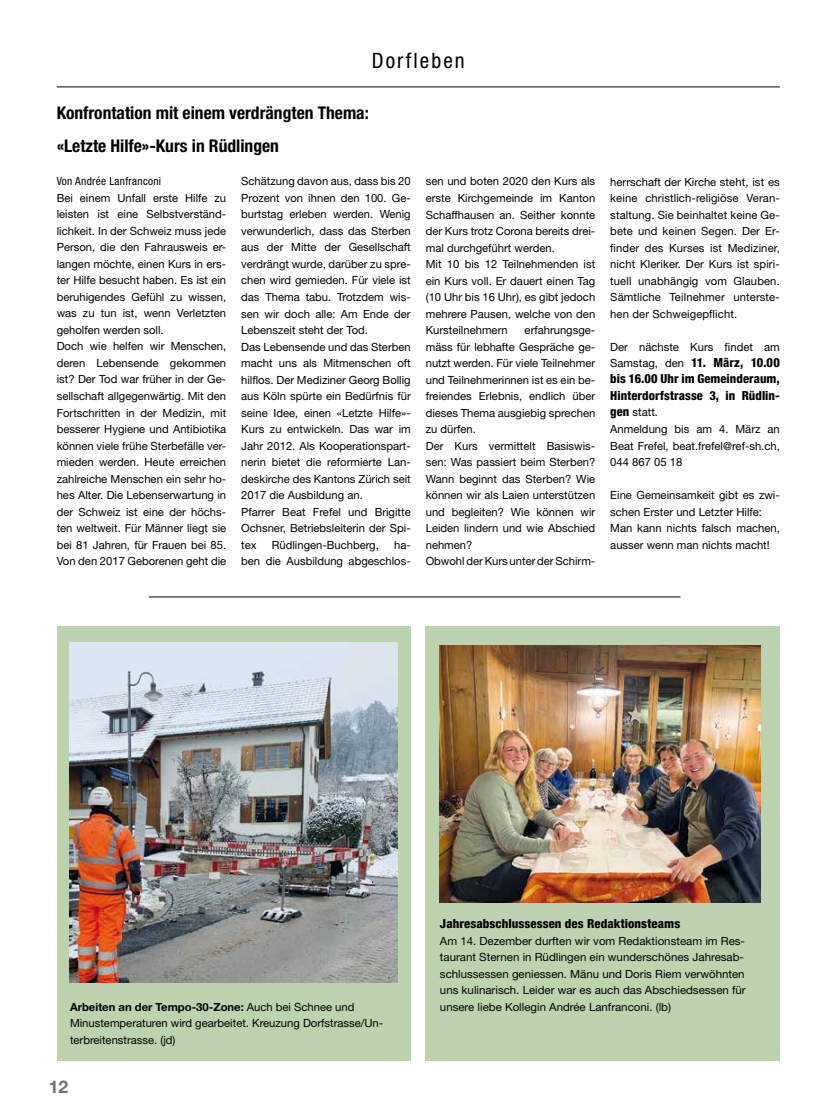
<style>
.page{position:relative;width:833px;height:1117px;background:#fff}
.page>*{position:absolute;margin:0;border:0;box-sizing:border-box;transform-origin:0 0}
.t1{font:condensed 21.25px "Helvetica Neue LT Pro";letter-spacing:.1em;color:#000}
.t2{font:700 condensed 17.5px/33px "Helvetica Neue LT Pro";color:#000}
.t3{font:700 17.5px "Helvetica Neue LT Pro";color:#707172}
.t4{font:800 condensed 12.5px/16.5px "Helvetica Neue LT Pro";letter-spacing:.005em;color:#000;text-align:justify}
.t5{font:11.25px/16.5px "Helvetica Neue LT Pro";color:#000}
.t6{font:condensed 11.25px "Helvetica Neue LT Pro";letter-spacing:.025em;color:#000}
.s1{font-weight:400;font-stretch:normal;font-size:11.25px}
.s2{font-weight:800;font-stretch:condensed;font-size:12.5px}
.s3{font-weight:700}
</style>
<div class="page">
<hr style="left:57px;top:87px;width:723px;height:1px;background:#000">
<div style="left:58px;top:625px;width:353px;height:434px;background:#bdd3af"></div>
<img style="left:69px;top:642px;width:329px;height:340px">
<hr style="left:149px;top:596px;width:531px;height:1px;background:#000">
<div style="left:425px;top:625px;width:355px;height:434px;background:#bdd3af"></div>
<img style="left:440px;top:645px;width:320px;height:257px">
<h1 class="t1" style="left:372px;top:48px;width:94px">Dorfleben</h1>
<h2 class="t2" style="left:57px;top:97px;width:314px">Konfrontation mit einem verdrängten Thema: «Letzte Hilfe»-Kurs in Rüdlingen</h2>
<p class="t6" style="left:57px;top:175px;width:106px">Von Andrée Lanfranconi</p>
<p class="t5" style="left:57px;top:189px;width:171px">Bei einem Unfall erste Hilfe zu leisten ist eine Selbstverständ&shy;lichkeit. In der Schweiz muss jede<br>Person, die den Fahrausweis er&shy;langen möchte, einen Kurs in ers&shy;ter Hilfe besucht haben. Es ist ein beruhigendes Gefühl zu wissen, was zu tun ist, wenn Verletzten geholfen werden soll.<br>Doch wie helfen wir Menschen, deren Lebensende gekommen ist? Der Tod war früher in der Ge&shy;sellschaft allgegenwärtig. Mit den<br>Fortschritten in der Medizin, mit besserer Hygiene und Antibiotika können viele frühe Sterbefälle ver&shy;mieden werden. Heute erreichen zahlreiche Menschen ein sehr ho&shy;hes Alter. Die Lebenserwartung in der Schweiz ist eine der höchs&shy;ten weltweit. Für Männer liegt sie bei 81 Jahren, für Frauen bei 85.<br>Von den 2017 Geborenen geht die</p>
<p class="t5" style="left:241px;top:173px;width:171px">Schätzung davon aus, dass bis 20<br>Prozent von ihnen den 100. Ge&shy;burtstag erleben werden. Wenig verwunderlich, dass das Sterben aus der Mitte der Gesellschaft verdrängt wurde, darüber zu spre&shy;chen wird gemieden. Für viele ist das Thema tabu. Trotzdem wis&shy;sen wir doch alle: Am Ende der<br>Lebenszeit steht der Tod.<br>Das Lebensende und das Sterben macht uns als Mitmenschen oft hilflos. Der Mediziner Georg Bollig aus Köln spürte ein Bedürfnis für seine Idee, einen «Letzte Hilfe»-<br>Kurs zu entwickeln. Das war im<br>Jahr 2012. Als Kooperationspart&shy;nerin bietet die reformierte Lan&shy;deskirche des Kantons Zürich seit<br>2017 die Ausbildung an.<br>Pfarrer Beat Frefel und Brigitte<br>Ochsner, Betriebsleiterin der Spi&shy;tex</p>
<p class="t5" style="left:241px;top:536px;width:171px;text-align:right">ha-<br>ben die Ausbildung abgeschlos-</p>
<p class="t5" style="left:272px;top:536px;width:108px">Rüdlingen-Buchberg,</p>
<p class="t5" style="left:426px;top:173px;width:171px">sen und boten 2020 den Kurs als erste Kirchgemeinde im Kanton<br>Schaffhausen an. Seither konnte der Kurs trotz Corona bereits drei&shy;mal durchgeführt werden.<br>Mit 10 bis 12 Teilnehmenden ist ein Kurs voll. Er dauert einen Tag (10 Uhr bis 16 Uhr), es gibt jedoch mehrere Pausen, welche von den<br>Kursteilnehmern</p>
<p class="t5" style="left:426px;top:321px;width:171px;text-indent:99px">erfahrungsge&shy;mäss für lebhafte Gespräche ge&shy;nutzt werden. Für viele Teilnehmer und Teilnehmerinnen ist es ein be&shy;freiendes Erlebnis, endlich über dieses Thema ausgiebig sprechen zu dürfen.<br>Der Kurs vermittelt Basiswis&shy;sen: Was passiert beim Sterben?<br>Wann beginnt das Sterben? Wie können wir als Laien unterstützen und begleiten? Wie können wir<br>Leiden lindern und wie Abschied nehmen?<br>Obwohl der Kurs unter der Schirm-</p>
<p class="t5" style="left:610px;top:173px;width:171px;text-align:justify">herrschaft der Kirche steht, ist es keine christlich-religiöse Veran&shy;staltung. Sie beinhaltet keine Ge&shy;bete und keinen Segen. Der Er&shy;finder des Kurses ist Mediziner, nicht Kleriker. Der Kurs ist spiri&shy;tuell unabhängig vom Glauben.<br>Sämtliche Teilnehmer unterste&shy;hen der Schweigepflicht.</p>
<p class="t5" style="left:610px;top:338px;width:171px">Der nächste Kurs findet am</p>
<p class="t4" style="left:610px;top:354px;width:171px"><span class="s1">Samstag, den</span> 11. März, 10.00 bis 16.00 Uhr im Gemeinderaum, Hinterdorfstrasse 3, in Rüdlin-</p>
<p class="t5" style="left:610px;top:404px;width:171px"><span class="s2">gen</span> statt.<br>Anmeldung bis am 4. März an<br>Beat Frefel, beat.frefel@ref-sh.ch,<br>044 867 05 18</p>
<p class="t5" style="left:610px;top:486px;width:171px">Eine Gemeinsamkeit gibt es zwi&shy;schen Erster und Letzter Hilfe:<br>Man kann nichts falsch machen, ausser wenn man nichts macht!</p>
<p class="t5" style="left:70px;top:998px;width:315px"><span class="s3">Arbeiten an der Tempo-30-Zone:</span> Auch bei Schnee und<br>Minustemperaturen wird gearbeitet. Kreuzung Dorfstrasse/Un&shy;terbreitenstrasse. (jd)</p>
<h2 class="t3" style="left:49px;top:1076px;width:21px">12</h2>
<p class="t4" style="left:440px;top:915px;width:242px">Jahresabschlussessen des Redaktionsteams</p>
<p class="t5" style="left:440px;top:932px;width:307px">Am 14. Dezember durften wir vom Redaktionsteam im Res&shy;taurant Sternen in Rüdlingen ein wunderschönes Jahresab&shy;schlussessen geniessen. Mänu und Doris Riem verwöhnten uns kulinarisch. Leider war es auch das Abschiedsessen für unsere liebe Kollegin Andrée Lanfranconi. (lb)</p>
</div>
